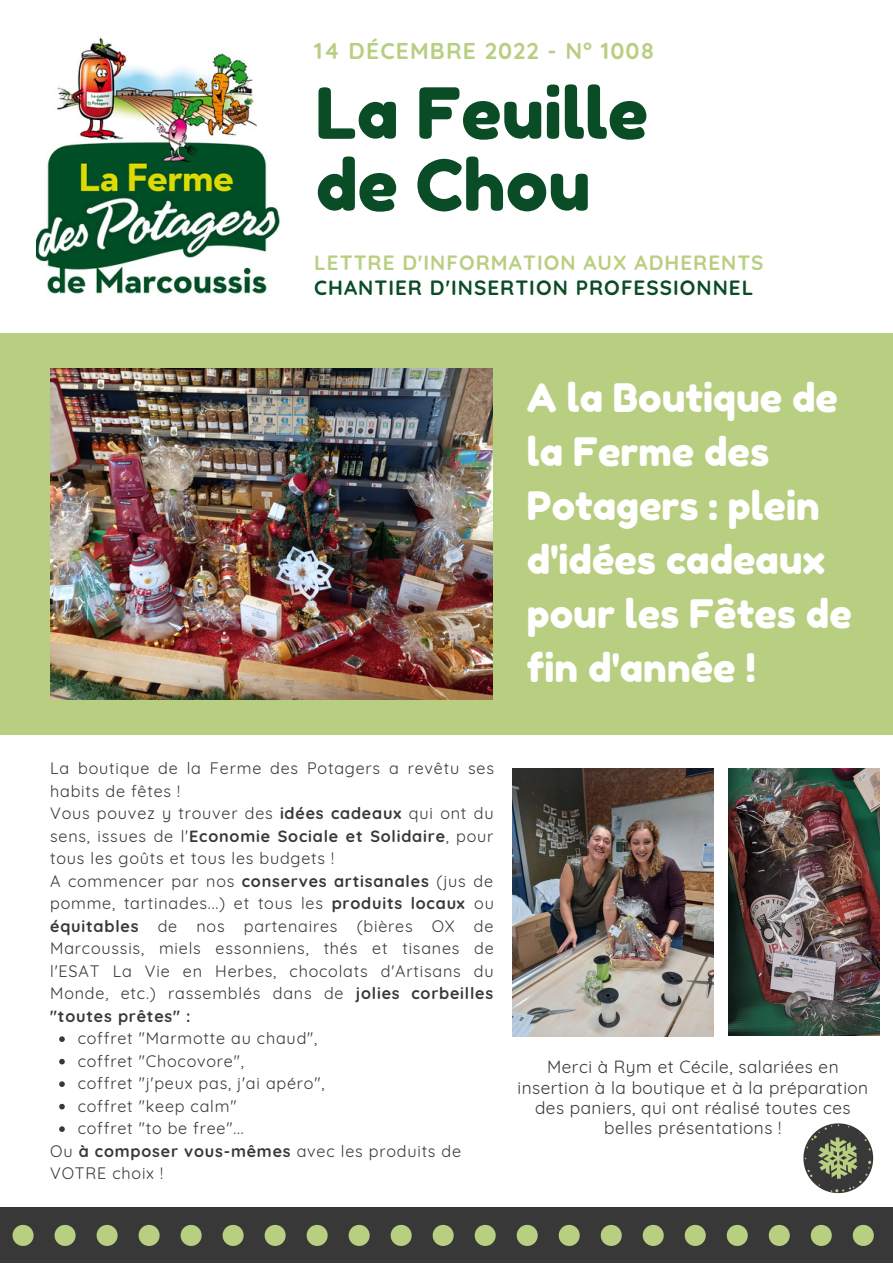
<style>
.page{position:relative;width:893px;height:1264px;background:#fff}
.page>*{position:absolute;margin:0;border:0;box-sizing:border-box;transform-origin:0 0}
.t1{font:70.2px/72px "Fredoka One";color:#094c26}
.t2{font:39.15px/54px "Fredoka One";color:#fff}
.t3{font:700 22.8px "Quicksand";letter-spacing:.05em;color:#b8ce81}
.t4{font:700 20.55px "Quicksand";letter-spacing:.05em;color:#094c26}
.t5{font:700 20.55px "Quicksand";letter-spacing:.05em;color:#b8ce81}
.t6{font:17.25px/20.2px "Quicksand";letter-spacing:.03em;color:#383838;text-align:center}
.t7{font:16.2px/22.5px "Quicksand";letter-spacing:.05em;color:#383838}
.s1{font-weight:700}
</style>
<div class="page">
<div style="left:0;top:1207px;width:892px;height:55px;background:#383838"></div>
<div style="left:0;top:334px;width:892px;height:400px;background:#b8ce81"></div>
<svg style="left:13px;top:1224px;width:21px;height:21px"></svg>
<svg style="left:55px;top:1224px;width:21px;height:21px"></svg>
<svg style="left:97px;top:1224px;width:21px;height:21px"></svg>
<svg style="left:139px;top:1224px;width:21px;height:21px"></svg>
<svg style="left:181px;top:1224px;width:20px;height:21px"></svg>
<svg style="left:222px;top:1224px;width:21px;height:21px"></svg>
<svg style="left:264px;top:1224px;width:21px;height:21px"></svg>
<svg style="left:306px;top:1224px;width:21px;height:21px"></svg>
<svg style="left:348px;top:1224px;width:21px;height:21px"></svg>
<svg style="left:390px;top:1224px;width:21px;height:21px"></svg>
<svg style="left:432px;top:1224px;width:21px;height:21px"></svg>
<svg style="left:474px;top:1224px;width:21px;height:21px"></svg>
<svg style="left:516px;top:1224px;width:21px;height:21px"></svg>
<svg style="left:558px;top:1224px;width:21px;height:21px"></svg>
<svg style="left:600px;top:1224px;width:21px;height:21px"></svg>
<svg style="left:642px;top:1224px;width:21px;height:21px"></svg>
<svg style="left:684px;top:1224px;width:21px;height:21px"></svg>
<svg style="left:726px;top:1224px;width:21px;height:21px"></svg>
<svg style="left:768px;top:1224px;width:21px;height:21px"></svg>
<svg style="left:810px;top:1224px;width:21px;height:21px"></svg>
<svg style="left:852px;top:1224px;width:21px;height:21px"></svg>
<img style="left:36px;top:37px;width:244px;height:257px">
<img style="left:50px;top:368px;width:442px;height:332px">
<img style="left:512px;top:768px;width:201px;height:268px">
<img style="left:728px;top:768px;width:150px;height:267px">
<svg style="left:59px;top:1036px;width:6px;height:5px"></svg>
<svg style="left:59px;top:1058px;width:6px;height:6px"></svg>
<svg style="left:59px;top:1081px;width:6px;height:5px"></svg>
<svg style="left:59px;top:1103px;width:6px;height:6px"></svg>
<svg style="left:59px;top:1126px;width:6px;height:5px"></svg>
<svg style="left:803px;top:1123px;width:70px;height:70px"></svg>
<h3 class="t3" style="left:314px;top:36px;width:341px">14 DÉCEMBRE 2022 - N° 1008</h3>
<h1 class="t1" style="left:315px;top:77px;width:334px">La Feuille de Chou</h1>
<p class="t5" style="left:314px;top:249px;width:451px">LETTRE D'INFORMATION AUX ADHERENTS</p>
<p class="t4" style="left:314px;top:274px;width:440px">CHANTIER D'INSERTION PROFESSIONNEL</p>
<h2 class="t2" style="left:527px;top:371px;width:326px">A la Boutique de la Ferme des<br>Potagers : plein d'idées cadeaux pour les Fêtes de fin d'année !</h2>
<p class="t7" style="left:50px;top:757px;width:445px">La boutique de la Ferme des Potagers a revêtu ses habits de fêtes !<br>Vous pouvez y trouver des <span class="s1">idées cadeaux</span> qui ont du sens, issues de l'<span class="s1">Economie Sociale et Solidaire</span>, pour tous les goûts et tous les budgets !<br>A commencer par nos <span class="s1">conserves artisanales</span> (jus de pomme, tartinades...) et tous les <span class="s1">produits locaux</span> ou <span class="s1">équitables</span> de nos partenaires (bières OX de Marcoussis, miels essonniens, thés et tisanes de l'ESAT La Vie en Herbes, chocolats d'Artisans du Monde, etc.) rassemblés dans de <span class="s1">jolies corbeilles "toutes prêtes" :</span></p>
<p class="t7" style="left:78px;top:1026px;width:248px">coffret "Marmotte au chaud", coffret "Chocovore",<br>coffret "j'peux pas, j'ai apéro", coffret "keep calm"<br>coffret "to be free"...</p>
<p class="t7" style="left:50px;top:1139px;width:412px">Ou <span class="s1">à composer vous-mêmes</span> avec les produits de<br>VOTRE choix !</p>
<p class="t6" style="left:517px;top:1056px;width:352px">Merci à Rym et Cécile, salariées en insertion à la boutique et à la préparation des paniers, qui ont réalisé toutes ces belles présentations !</p>
</div>
